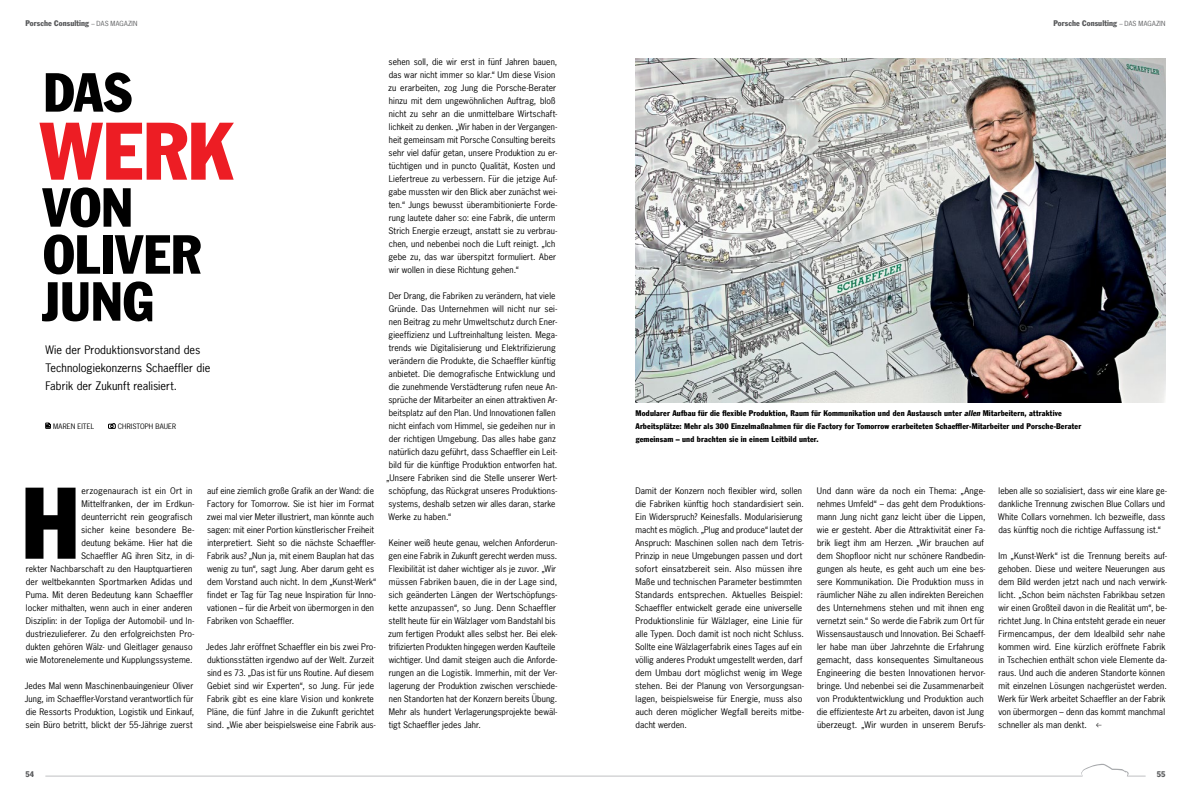
<style>
.page{position:relative;width:1191px;height:794px;background:#fff}
.page>*{position:absolute;margin:0;border:0;box-sizing:border-box;transform-origin:0 0}
.t1{font:condensed 99.8px "Frank Gothfor Porsche Com";color:#000}
.t2{font:condensed 80px "Frank Gothfor Porsche Com";color:#ed1d24}
.t3{font:condensed 54px/47px "Frank Gothfor Porsche Com";color:#000}
.t4{font:11px/18px "News Gothfor Porsche Com";letter-spacing:.005em;color:#000}
.t5{font:8.5px/13px "News Gothfor Porsche Com";letter-spacing:.01em;color:#000}
.t6{font:condensed 8px/13px "Frank Gothfor Porsche Com";letter-spacing:.02em;color:#000}
.t7{font:condensed 8px "Frank Gothfor Porsche Com";letter-spacing:.01em;color:#58595b}
.t8{font:7px "News Gothfor Porsche Com";letter-spacing:.015em;color:#000}
.s1{font-family:"News Gothfor Porsche Com";font-stretch:normal;font-size:6.6px}
.s2{font-style:italic}
</style>
<div class="page">
<img style="left:635px;top:58px;width:530px;height:345px">
<svg style="left:45px;top:763px;width:1100px;height:13px"></svg>
<svg style="left:45px;top:422px;width:6px;height:7px"></svg>
<svg style="left:108px;top:423px;width:8px;height:6px"></svg>
<p class="t7" style="left:26px;top:18px;width:113px">Porsche Consulting <span class="s1">– DAS MAGAZIN</span></p>
<p class="t7" style="left:1053px;top:18px;width:113px">Porsche Consulting <span class="s1">– DAS MAGAZIN</span></p>
<h3 class="t3" style="left:43px;top:69px;width:90px">DAS</h3>
<h2 class="t2" style="left:39px;top:102px;width:196px">WERK</h2>
<h3 class="t3" style="left:42px;top:184px;width:160px">VON<br>OLIVER<br>JUNG</h3>
<p class="t4" style="left:45px;top:340px;width:166px">Wie der Produktionsvorstand des<br>Technologiekonzerns Schaeffler die<br>Fabrik der Zukunft realisiert.</p>
<p class="t8" style="left:53px;top:421px;width:43px">MAREN EITEL</p>
<p class="t8" style="left:118px;top:421px;width:60px">CHRISTOPH BAUER</p>
<p class="t5" style="left:26px;top:484px;width:170px;text-align:right">erzogenaurach ist ein Ort in<br>Mittelfranken, der im Erdkun-<br>deunterricht rein geografisch<br>sicher keine besondere Be-<br>deutung bekäme. Hier hat die<br>Schaeffler AG ihren Sitz, in di-<br>rekter Nachbarschaft zu den Hauptquartieren der weltbekannten Sportmarken Adidas und Puma. Mit deren Bedeutung kann Schaeffler locker mithalten, wenn auch in einer anderen Disziplin: in der Topliga der Automobil- und In&shy;dustriezulieferer. Zu den erfolgreichsten Pro&shy;dukten gehören Wälz- und Gleitlager genauso wie Motorenelemente und Kupplungssysteme.</p>
<p class="t5" style="left:25px;top:679px;width:171px">Jedes Mal wenn Maschinenbauingenieur Oliver Jung, im Schaeffler-Vorstand verantwortlich für die Ressorts Produktion, Logistik und Einkauf, sein Büro betritt, blickt der 55-Jährige zuerst</p>
<h1 class="t1" style="left:21px;top:462px;width:61px">H</h1>
<p class="t5" style="left:207px;top:484px;width:171px">auf eine ziemlich große Grafik an der Wand: die Factory for Tomorrow. Sie ist hier im Format zwei mal vier Meter illustriert, man könnte auch sagen: mit einer Portion künstlerischer Freiheit interpretiert. Sieht so die nächste Schaeffler-Fabrik aus? „Nun ja, mit einem Bauplan hat das wenig zu tun“, sagt Jung. Aber darum geht es dem Vorstand auch nicht. In dem „Kunst-Werk“ findet er Tag für Tag neue Inspiration für Inno&shy;vationen – für die Arbeit von übermorgen in den Fabriken von Schaeffler.</p>
<p class="t5" style="left:206px;top:640px;width:171px">Jedes Jahr eröffnet Schaeffler ein bis zwei Pro&shy;duktionsstätten irgendwo auf der Welt. Zurzeit sind es 73. „Das ist für uns Routine. Auf diesem Gebiet sind wir Experten“, so Jung. Für jede Fabrik gibt es eine klare Vision und konkrete Pläne, die fünf Jahre in die Zukunft gerichtet sind. „Wie aber beispielsweise eine Fabrik aus-</p>
<p class="t5" style="left:388px;top:55px;width:170px">sehen soll, die wir erst in fünf Jahren bauen, das war nicht immer so klar.“ Um diese Vision zu erarbeiten, zog Jung die Porsche-Berater hinzu mit dem ungewöhnlichen Auftrag, bloß nicht zu sehr an die unmittelbare Wirtschaft&shy;lichkeit zu denken. „Wir haben in der Vergangen&shy;heit gemeinsam mit Porsche Consulting bereits sehr viel dafür getan, unsere Produktion zu er&shy;tüchtigen und in puncto Qualität, Kosten und Liefertreue zu verbessern. Für die jetzige Auf&shy;gabe mussten wir den Blick aber zunächst wei&shy;ten.“ Jungs bewusst überambitionierte Forde&shy;rung lautete daher so: eine Fabrik, die unterm Strich Energie erzeugt, anstatt sie zu verbrau&shy;chen, und nebenbei noch die Luft reinigt. „Ich gebe zu, das war überspitzt formuliert. Aber wir wollen in diese Richtung gehen.“</p>
<p class="t5" style="left:386px;top:289px;width:172px">Der Drang, die Fabriken zu verändern, hat viele Gründe. Das Unternehmen will nicht nur sei&shy;nen Beitrag zu mehr Umweltschutz durch Ener&shy;gieeffizienz und Luftreinhaltung leisten. Mega&shy;trends wie Digitalisierung und Elektrifizierung verändern die Produkte, die Schaeffler künftig anbietet. Die demografische Entwicklung und die zunehmende Verstädterung rufen neue An&shy;sprüche der Mitarbeiter an einen attraktiven Ar&shy;beitsplatz auf den Plan. Und Innovationen fallen nicht einfach vom Himmel, sie gedeihen nur in der richtigen Umgebung. Das alles habe ganz natürlich dazu geführt, dass Schaeffler ein Leit&shy;bild für die künftige Produktion entworfen hat. „Unsere Fabriken sind die Stelle unserer Wert&shy;schöpfung, das Rückgrat unseres Produktions&shy;systems, deshalb setzen wir alles daran, starke Werke zu haben.“</p>
<p class="t5" style="left:388px;top:536px;width:171px">Keiner weiß heute genau, welchen Anforderun&shy;gen eine Fabrik in Zukunft gerecht werden muss.<br>Flexibilität ist daher wichtiger als je zuvor. „Wir müssen Fabriken bauen, die in der Lage sind, sich geänderten Längen der Wertschöpfungs&shy;kette anzupassen“, so Jung. Denn Schaeffler stellt heute für ein Wälzlager vom Bandstahl bis zum fertigen Produkt alles selbst her. Bei elek&shy;trifizierten Produkten hingegen werden Kaufteile wichtiger. Und damit steigen auch die Anforde&shy;rungen an die Logistik. Immerhin, mit der Ver&shy;lagerung der Produktion zwischen verschiede&shy;nen Standorten hat der Konzern bereits Übung.<br>Mehr als hundert Verlagerungsprojekte bewäl&shy;tigt Schaeffler jedes Jahr.</p>
<p class="t6" style="left:635px;top:406px;width:447px">Modularer Aufbau für die flexible Produktion, Raum für Kommunikation und den Austausch unter <span class="s2">allen</span> Mitarbeitern, attraktive<br>Arbeitsplätze: Mehr als 300 Einzelmaßnahmen für die Factory for Tomorrow erarbeiteten Schaeffler-Mitarbeiter und Porsche-Berater gemeinsam – und brachten sie in einem Leitbild unter.</p>
<p class="t5" style="left:635px;top:484px;width:170px">Damit der Konzern noch flexibler wird, sollen die Fabriken künftig hoch standardisiert sein.<br>Ein Widerspruch? Keinesfalls. Modularisierung macht es möglich. „Plug and produce“ lautet der Anspruch: Maschinen sollen nach dem Tetris-Prinzip in neue Umgebungen passen und dort sofort einsatzbereit sein. Also müssen ihre Maße und technischen Parameter bestimmten Standards entsprechen. Aktuelles Beispiel:<br>Schaeffler entwickelt gerade eine universelle Produktionslinie für Wälzlager, eine Linie für alle Typen. Doch damit ist noch nicht Schluss.<br>Sollte eine Wälzlagerfabrik eines Tages auf ein völlig anderes Produkt umgestellt werden, darf dem Umbau dort möglichst wenig im Wege stehen. Bei der Planung von Versorgungsan&shy;lagen, beispielsweise für Energie, muss also auch deren möglicher Wegfall bereits mitbe&shy;dacht werden.</p>
<p class="t5" style="left:816px;top:484px;width:170px">Und dann wäre da noch ein Thema: „Ange&shy;nehmes Umfeld“ – das geht dem Produktions&shy;mann Jung nicht ganz leicht über die Lippen, wie er gesteht. Aber die Attraktivität einer Fa&shy;brik liegt ihm am Herzen. „Wir brauchen auf dem Shopfloor nicht nur schönere Randbedin&shy;gungen als heute, es geht auch um eine bes&shy;sere Kommunikation. Die Produktion muss in räumlicher Nähe zu allen indirekten Bereichen des Unternehmens stehen und mit ihnen eng vernetzt sein.“ So werde die Fabrik zum Ort für Wissensaustausch und Innovation. Bei Schaeff&shy;ler habe man über Jahrzehnte die Erfahrung gemacht, dass konsequentes Simultaneous Engineering die besten Innovationen hervor&shy;bringe. Und nebenbei sei die Zusammenarbeit von Produktentwicklung und Produktion auch die effizienteste Art zu arbeiten, davon ist Jung überzeugt. „Wir wurden in unserem Berufs-</p>
<p class="t5" style="left:998px;top:484px;width:170px">leben alle so sozialisiert, dass wir eine klare ge&shy;dankliche Trennung zwischen Blue Collars und White Collars vornehmen. Ich bezweifle, dass das künftig noch die richtige Auffassung ist.“</p>
<p class="t5" style="left:998px;top:549px;width:170px">Im „Kunst-Werk“ ist die Trennung bereits auf&shy;gehoben. Diese und weitere Neuerungen aus dem Bild werden jetzt nach und nach verwirk&shy;licht. „Schon beim nächsten Fabrikbau setzen wir einen Großteil davon in die Realität um“, be&shy;richtet Jung. In China entsteht gerade ein neuer Firmencampus, der dem Idealbild sehr nahe kommen wird. Eine kürzlich eröffnete Fabrik in Tschechien enthält schon viele Elemente da&shy;raus. Und auch die anderen Standorte können mit einzelnen Lösungen nachgerüstet werden.<br>Werk für Werk arbeitet Schaeffler an der Fabrik von übermorgen – denn das kommt manchmal schneller als man denkt.</p>
<p class="t7" style="left:26px;top:769px;width:10px">54</p>
<p class="t7" style="left:1156px;top:769px;width:10px">55</p>
</div>
